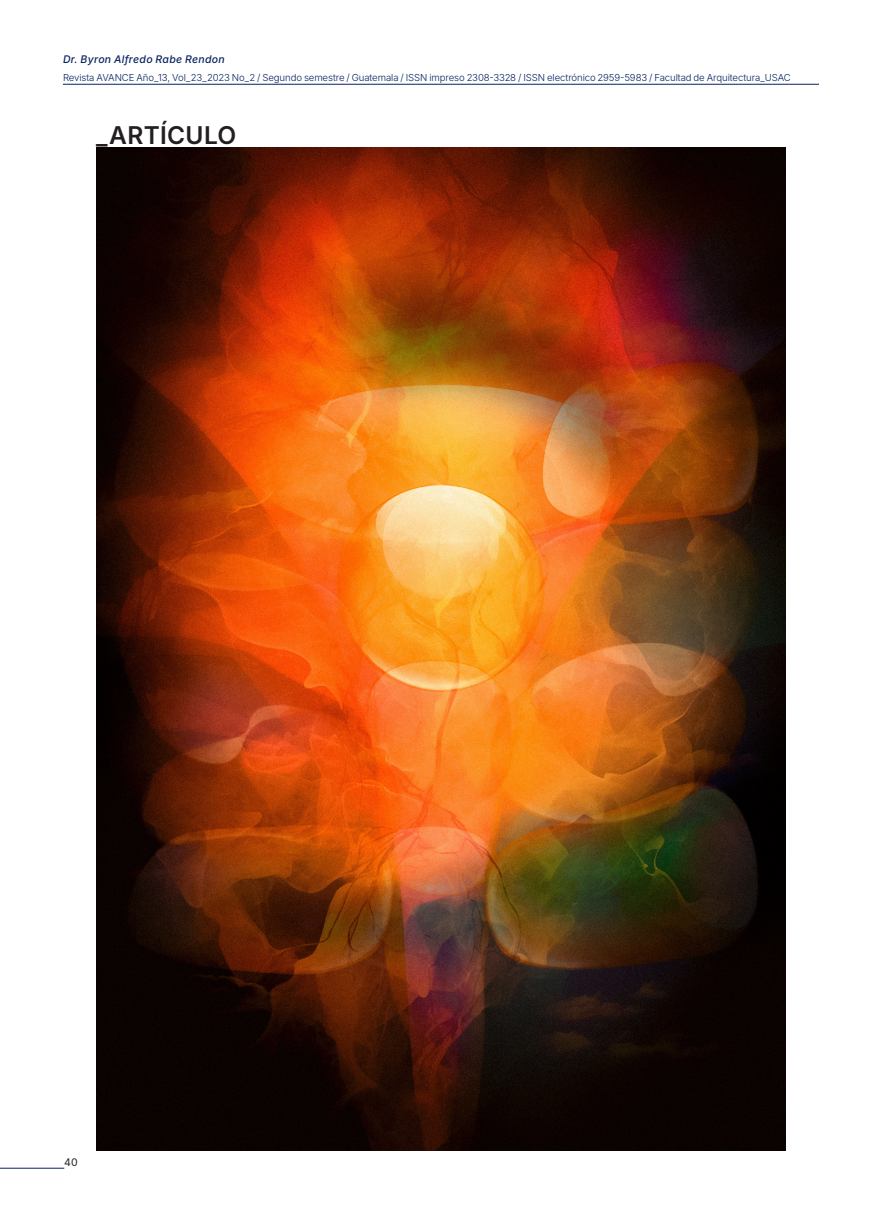
<style>
.page{position:relative;width:882px;height:1229px;background:#fff}
.page>*{position:absolute;margin:0;border:0;box-sizing:border-box;transform-origin:0 0}
.Títulos_artículos_ES{font:600 24.5px "Inter";letter-spacing:.01em;color:#231f20}
.Encabezado_pag__autor{font:italic 500 10.5px "Inter";letter-spacing:.025em;color:#072260}
.t1{font:10.5px "Inter";color:#231f20}
.t2{font:300 9.62px "Inter";letter-spacing:-.01em;color:#072260}
</style>
<div class="page">
<hr style="left:63px;top:84px;width:756px;height:1px;background:#072260">
<hr style="left:0;top:1167px;width:64px;height:1px;background:#072260">
<img style="left:96px;top:148px;width:690px;height:1002px">
<p class="Encabezado_pag__autor" style="left:63px;top:51px;width:163px">Dr. Byron Alfredo Rabe Rendon</p>
<p class="t2" style="left:63px;top:70px;width:729px">Revista AVANCE Año_13, Vol_23_2023 No_2 / Segundo semestre / Guatemala / ISSN impreso 2308-3328 / ISSN electrónico 2959-5983 / Facultad de Arquitectura_USAC</p>
<p class="Títulos_artículos_ES" style="left:96px;top:116px;width:142px">_ARTÍCULO</p>
<p class="t1" style="left:64px;top:1154px;width:15px">40</p>
</div>
